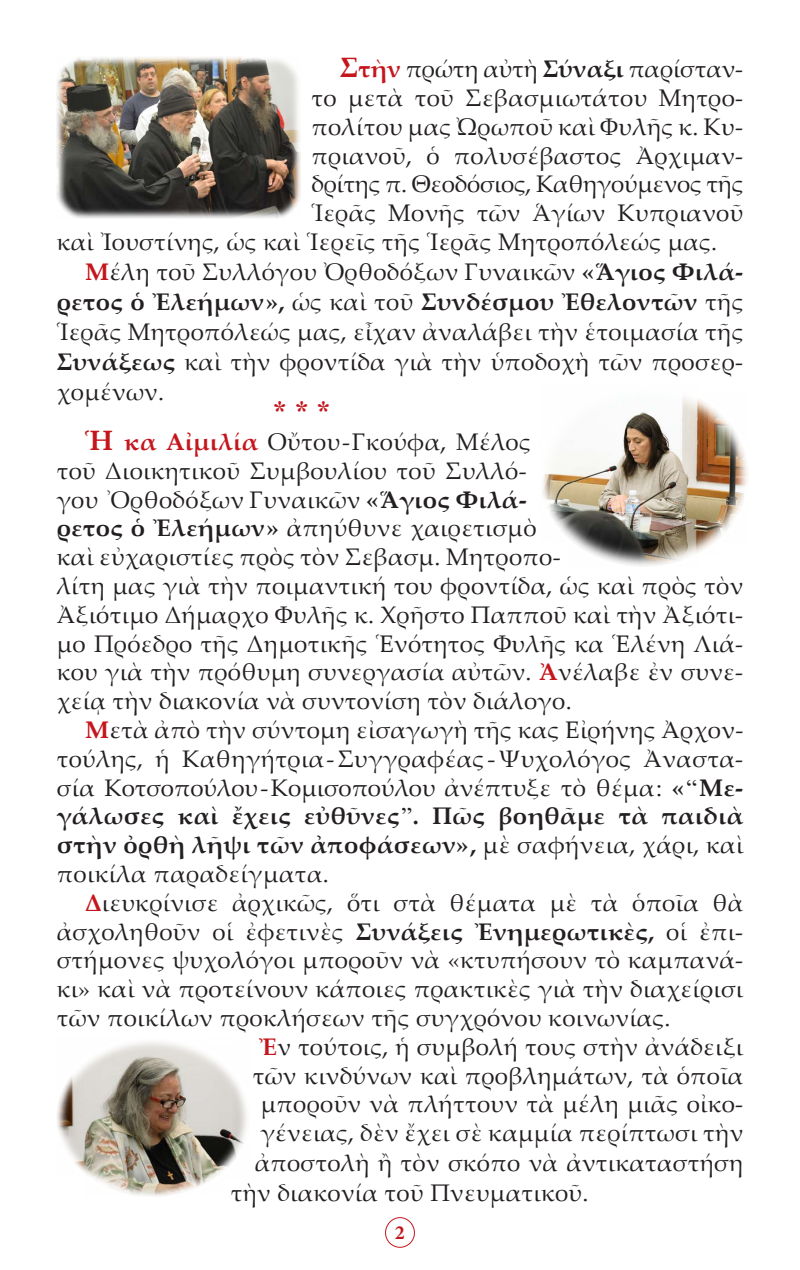
<style>
.page{position:relative;width:800px;height:1270px;background:#fff}
.page>*{position:absolute;margin:0;border:0;box-sizing:border-box;transform-origin:0 0}
.t1{font:28px "CTOS New Times Bold Test 1";color:#c4161c}
.t2{font:24px/28.8px "Palatino Linotype";letter-spacing:.015em;color:#231f20;text-align:justify}
.t3{font:24px "Palatino Linotype";letter-spacing:-.01em;color:#231f20}
.t4{font:700 20px "Minion Pro";color:#c4161c}
.s1{font-weight:700;font-size:28px;color:#c4161c}
.s2{font-weight:700;color:#c4161c}
.s3{font-weight:700}
.s4{font-family:"CTOS New Times Roman Test 1"}
</style>
<div class="page">
<div style="left:385px;top:1217px;width:30px;height:31px;border:1px solid #c4161c;border-radius:50%"></div>
<img style="left:57px;top:1042px;width:190px;height:154px">
<img style="left:542px;top:397px;width:206px;height:169px">
<img style="left:57px;top:57px;width:243px;height:162px">
<p class="t2" style="left:340px;top:54px;width:405px"><span class="s1">Σ</span><span class="s2">τὴν</span> πρώτη αὐτὴ <span class="s3">Σύναξι</span> παρίσταν-</p>
<p class="t2" style="left:311px;top:82px;width:433px">το μετὰ τοῦ Σεβασμιωτάτου Μητρο&shy;πολίτου μας Ὠρωποῦ καὶ Φυλῆς κ. Κυ&shy;πριανοῦ, ὁ πολυσέβαστος Ἀρχιμαν-</p>
<p class="t3" style="left:311px;top:167px;width:433px">δρίτης π. Θεοδόσιος, Καθηγούμενος τῆς</p>
<p class="t2" style="left:311px;top:198px;width:433px">Ἱερᾶς Μονῆς τῶν Ἁγίων Κυπριανοῦ</p>
<p class="t2" style="left:57px;top:226px;width:662px">καὶ Ἰουστίνης, ὡς καὶ Ἱερεῖς τῆς Ἱερᾶς Μητροπόλεώς μας.</p>
<p class="t2" style="left:57px;top:256px;width:688px;line-height:30px;text-indent:28px"><span class="s2">Μ</span>έλη τοῦ Συλλόγου Ὀρθοδόξων Γυναικῶν <span class="s3">«Ἅγιος Φιλά&shy;ρετος ὁ Ἐλεήμων»,</span> ὡς καὶ τοῦ <span class="s3">Συνδέσμου Ἐθελοντῶν</span> τῆς Ἱερᾶς Μητροπόλεώς μας, εἶχαν ἀναλάβει τὴν ἑτοιμασία τῆς <span class="s3">Συνάξεως</span> καὶ τὴν φροντίδα γιὰ τὴν ὑποδοχὴ τῶν προσερ&shy;χομένων.</p>
<p class="t1" style="left:273px;top:395px;width:59px">* * *</p>
<p class="t2" style="left:57px;top:426px;width:475px;text-align:right"><span class="s1">Ἡ</span> <span class="s2">κα Αἰμιλία</span> Οὔτου-Γκούφα, Μέλος τοῦ Διοικητικοῦ Συμβουλίου τοῦ Συλλό-</p>
<p class="t2" style="left:57px;top:484px;width:688px;text-align:left">γου ᾿Ορθοδόξων Γυναικῶν <span class="s3">«Ἅγιος Φιλά-<br>ρετος ὁ Ἐλεήμων»</span> ἀπηύθυνε χαιρετισμὸ<br>καὶ εὐχαριστίες πρὸς τὸν Σεβασμ. Μητροπο-<br>λίτη μας γιὰ τὴν ποιμαντική του φροντίδα, ὡς καὶ πρὸς τὸν Ἀξιότιμο Δήμαρχο Φυλῆς κ. Χρῆστο Παπποῦ καὶ τὴν Ἀξιότι&shy;μο Πρόεδρο τῆς Δημοτικῆς Ἑνότητος Φυλῆς κα Ἑλένη Λιά&shy;κου γιὰ τὴν πρόθυμη συνεργασία αὐτῶν. <span class="s2">Ἀ</span>νέλαβε ἐν συνε&shy;χείᾳ τὴν διακονία νὰ συντονίση τὸν διάλογο.</p>
<p class="t2" style="left:57px;top:714px;width:688px;text-indent:28px"><span class="s2">Μ</span>ετὰ ἀπὸ τὴν σύντομη εἰσαγωγὴ τῆς κας Εἰρήνης Ἀρχον&shy;τούλης, ἡ Καθηγήτρια-Συγγραφέας - Ψυχολόγος Ἀναστα&shy;σία Κοτσοπούλου-Κομισοπούλου ἀνέπτυξε τὸ θέμα: <span class="s3">«</span><span class="s4">“</span><span class="s3">Με&shy;γάλωσες καὶ ἔχεις εὐθῦνες</span><span class="s4">”</span><span class="s3">. Πῶς βοηθᾶμε τὰ παιδιὰ στὴν ὀρθὴ λῆψι τῶν ἀποφάσεων»,</span> μὲ σαφήνεια, χάρι, καὶ ποικίλα παραδείγματα.</p>
<p class="t2" style="left:57px;top:887px;width:688px;text-indent:28px"><span class="s2">Δ</span>ιευκρίνισε ἀρχικῶς, ὅτι στὰ θέματα μὲ τὰ ὁποῖα θὰ ἀσχοληθοῦν οἱ ἐφετινὲς <span class="s3">Συνάξεις Ἐνημερωτικὲς,</span> οἱ ἐπι&shy;στήμονες ψυχολόγοι μποροῦν νὰ «κτυπήσουν τὸ καμπανά&shy;κι» καὶ νὰ προτείνουν κάποιες πρακτικὲς γιὰ τὴν διαχείρισι τῶν ποικίλων προκλήσεων τῆς συγχρόνου κοινωνίας.</p>
<p class="t2" style="left:259px;top:1031px;width:486px"><span class="s2">Ἐ</span>ν τούτοις, ἡ συμβολή τους στὴν ἀνάδειξι</p>
<p class="t2" style="left:253px;top:1060px;width:492px">τῶν κινδύνων καὶ προβλημάτων, τὰ ὁποῖα</p>
<p class="t2" style="left:261px;top:1089px;width:484px">μποροῦν νὰ πλήττουν τὰ μέλη μιᾶς οἰκο-</p>
<p class="t2" style="left:261px;top:1118px;width:484px">γένειας, δὲν ἔχει σὲ καμμία περίπτωσι τὴν</p>
<p class="t2" style="left:255px;top:1148px;width:490px">ἀποστολὴ ἢ τὸν σκόπο νὰ ἀντικαταστήση</p>
<p class="t2" style="left:231px;top:1178px;width:359px">τὴν διακονία τοῦ Πνευματικοῦ.</p>
<p class="t4" style="left:395px;top:1219px;width:11px">2</p>
</div>
